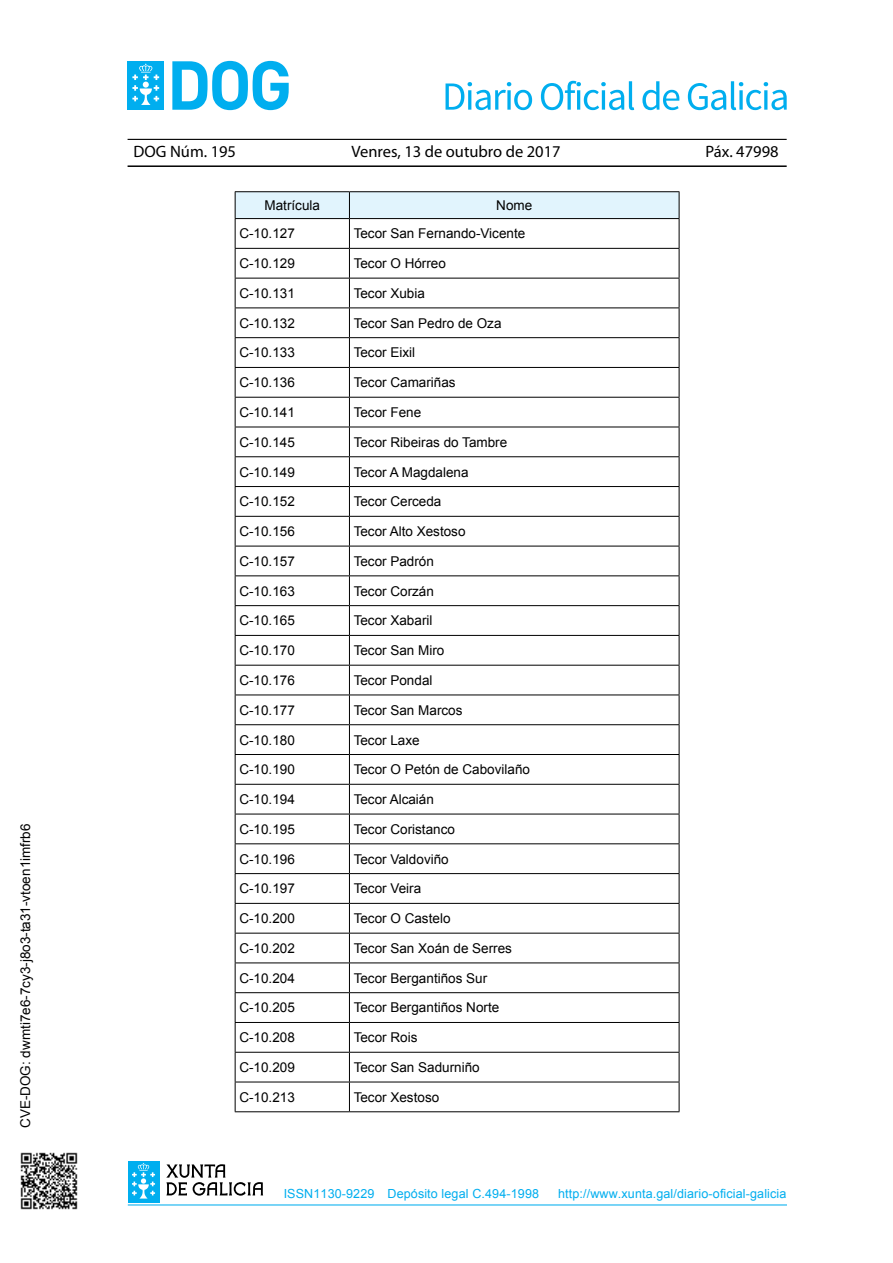
<style>
.page{position:relative;width:893px;height:1263px;background:#fff}
.page>*{position:absolute;margin:0;border:0;box-sizing:border-box;transform-origin:0 0}
.t1{font:16.5px "Myriad Pro";color:#000}
.t2{font:13.5px "Arial";color:#000}
.t3{font:12.6px "Arial";letter-spacing:.01em;color:#00aeef}
</style>
<div class="page">
<hr style="left:128px;top:139px;width:659px;height:1px;background:#000">
<hr style="left:128px;top:165px;width:659px;height:2px;background:#000">
<div style="left:128px;top:61px;width:36px;height:49px;background:#00aeef"></div>
<svg style="left:132px;top:64px;width:27px;height:41px"></svg>
<svg style="left:172px;top:61px;width:117px;height:49px"></svg>
<hr style="left:128px;top:1204px;width:659px;height:1px;background:#00aeef">
<div style="left:128px;top:1161px;width:31px;height:42px;background:#00aeef"></div>
<svg style="left:132px;top:1163px;width:23px;height:35px"></svg>
<svg style="left:166px;top:1164px;width:97px;height:32px"></svg>
<svg style="left:446px;top:82px;width:86px;height:28px"></svg>
<svg style="left:541px;top:81px;width:93px;height:29px"></svg>
<svg style="left:642px;top:81px;width:37px;height:29px"></svg>
<svg style="left:688px;top:81px;width:99px;height:29px"></svg>
<hr style="left:235px;top:191px;width:114px;height:1px;background:#000">
<hr style="left:349px;top:191px;width:330px;height:1px;background:#000">
<svg style="left:235px;top:192px;width:445px;height:860px"></svg>
<hr style="left:235px;top:1052px;width:114px;height:1px;background:#000">
<hr style="left:235px;top:1052px;width:1px;height:30px;background:#000">
<hr style="left:349px;top:1052px;width:330px;height:1px;background:#000">
<hr style="left:349px;top:1052px;width:1px;height:30px;background:#000">
<hr style="left:679px;top:1052px;width:1px;height:30px;background:#000">
<hr style="left:235px;top:1082px;width:114px;height:1px;background:#000">
<svg style="left:235px;top:1082px;width:1px;height:29px"></svg>
<hr style="left:349px;top:1082px;width:330px;height:1px;background:#000">
<svg style="left:349px;top:1082px;width:1px;height:29px"></svg>
<svg style="left:679px;top:1082px;width:1px;height:29px"></svg>
<hr style="left:235px;top:1111px;width:114px;height:1px;background:#000">
<hr style="left:349px;top:1111px;width:330px;height:1px;background:#000">
<img style="left:20px;top:1152px;width:58px;height:58px">
<p class="t2" style="left:20px;top:1128px;width:306px;rotate:-90deg">CVE-DOG: dwmti7e6-7cy3-j8o3-ta31-vtoen1imfrb6</p>
<p class="t1" style="left:134px;top:141px;width:104px">DOG Núm. 195</p>
<p class="t1" style="left:351px;top:141px;width:211px">Venres, 13 de outubro de 2017</p>
<p class="t1" style="left:705px;top:141px;width:75px">Páx. 47998</p>
<p class="t2" style="left:265px;top:196px;width:57px">Matrícula</p>
<p class="t2" style="left:496px;top:196px;width:38px">Nome</p>
<p class="t2" style="left:239px;top:225px;width:57px">C-10.127</p>
<p class="t2" style="left:354px;top:225px;width:173px">Tecor San Fernando-Vicente</p>
<p class="t2" style="left:239px;top:255px;width:57px">C-10.129</p>
<p class="t2" style="left:354px;top:255px;width:94px">Tecor O Hórreo</p>
<p class="t2" style="left:239px;top:284px;width:57px">C-10.131</p>
<p class="t2" style="left:354px;top:284px;width:73px">Tecor Xubia</p>
<p class="t2" style="left:239px;top:314px;width:57px">C-10.132</p>
<p class="t2" style="left:354px;top:314px;width:149px">Tecor San Pedro de Oza</p>
<p class="t2" style="left:239px;top:344px;width:57px">C-10.133</p>
<p class="t2" style="left:354px;top:344px;width:63px">Tecor Eixil</p>
<p class="t2" style="left:239px;top:374px;width:57px">C-10.136</p>
<p class="t2" style="left:354px;top:374px;width:104px">Tecor Camariñas</p>
<p class="t2" style="left:239px;top:403px;width:57px">C-10.141</p>
<p class="t2" style="left:354px;top:403px;width:69px">Tecor Fene</p>
<p class="t2" style="left:239px;top:433px;width:57px">C-10.145</p>
<p class="t2" style="left:354px;top:433px;width:155px">Tecor Ribeiras do Tambre</p>
<p class="t2" style="left:239px;top:463px;width:57px">C-10.149</p>
<p class="t2" style="left:354px;top:463px;width:116px">Tecor A Magdalena</p>
<p class="t2" style="left:239px;top:493px;width:57px">C-10.152</p>
<p class="t2" style="left:354px;top:493px;width:89px">Tecor Cerceda</p>
<p class="t2" style="left:239px;top:522px;width:57px">C-10.156</p>
<p class="t2" style="left:354px;top:522px;width:113px">Tecor Alto Xestoso</p>
<p class="t2" style="left:239px;top:552px;width:57px">C-10.157</p>
<p class="t2" style="left:354px;top:552px;width:82px">Tecor Padrón</p>
<p class="t2" style="left:239px;top:582px;width:57px">C-10.163</p>
<p class="t2" style="left:354px;top:582px;width:82px">Tecor Corzán</p>
<p class="t2" style="left:239px;top:612px;width:57px">C-10.165</p>
<p class="t2" style="left:354px;top:612px;width:80px">Tecor Xabaril</p>
<p class="t2" style="left:239px;top:642px;width:57px">C-10.170</p>
<p class="t2" style="left:354px;top:642px;width:92px">Tecor San Miro</p>
<p class="t2" style="left:239px;top:671px;width:57px">C-10.176</p>
<p class="t2" style="left:354px;top:671px;width:80px">Tecor Pondal</p>
<p class="t2" style="left:239px;top:701px;width:57px">C-10.177</p>
<p class="t2" style="left:354px;top:701px;width:110px">Tecor San Marcos</p>
<p class="t2" style="left:239px;top:731px;width:57px">C-10.180</p>
<p class="t2" style="left:354px;top:731px;width:68px">Tecor Laxe</p>
<p class="t2" style="left:239px;top:761px;width:57px">C-10.190</p>
<p class="t2" style="left:354px;top:761px;width:178px">Tecor O Petón de Cabovilaño</p>
<p class="t2" style="left:239px;top:790px;width:57px">C-10.194</p>
<p class="t2" style="left:354px;top:790px;width:82px">Tecor Alcaián</p>
<p class="t2" style="left:239px;top:820px;width:57px">C-10.195</p>
<p class="t2" style="left:354px;top:820px;width:103px">Tecor Coristanco</p>
<p class="t2" style="left:239px;top:850px;width:57px">C-10.196</p>
<p class="t2" style="left:354px;top:850px;width:97px">Tecor Valdoviño</p>
<p class="t2" style="left:239px;top:880px;width:57px">C-10.197</p>
<p class="t2" style="left:354px;top:880px;width:69px">Tecor Veira</p>
<p class="t2" style="left:239px;top:909px;width:57px">C-10.200</p>
<p class="t2" style="left:354px;top:909px;width:98px">Tecor O Castelo</p>
<p class="t2" style="left:239px;top:939px;width:57px">C-10.202</p>
<p class="t2" style="left:354px;top:939px;width:160px">Tecor San Xoán de Serres</p>
<p class="t2" style="left:239px;top:969px;width:57px">C-10.204</p>
<p class="t2" style="left:354px;top:969px;width:135px">Tecor Bergantiños Sur</p>
<p class="t2" style="left:239px;top:999px;width:57px">C-10.205</p>
<p class="t2" style="left:354px;top:999px;width:147px">Tecor Bergantiños Norte</p>
<p class="t2" style="left:239px;top:1029px;width:57px">C-10.208</p>
<p class="t2" style="left:354px;top:1029px;width:65px">Tecor Rois</p>
<p class="t2" style="left:239px;top:1058px;width:57px">C-10.209</p>
<p class="t2" style="left:354px;top:1058px;width:128px">Tecor San Sadurniño</p>
<p class="t2" style="left:239px;top:1088px;width:57px">C-10.213</p>
<p class="t2" style="left:354px;top:1088px;width:87px">Tecor Xestoso</p>
<p class="t3" style="left:284px;top:1185px;width:257px">ISSN1130-9229 Depósito legal C.494-1998</p>
<p class="t3" style="left:558px;top:1185px;width:230px">http://www.xunta.gal/diario-oficial-galicia</p>
</div>
